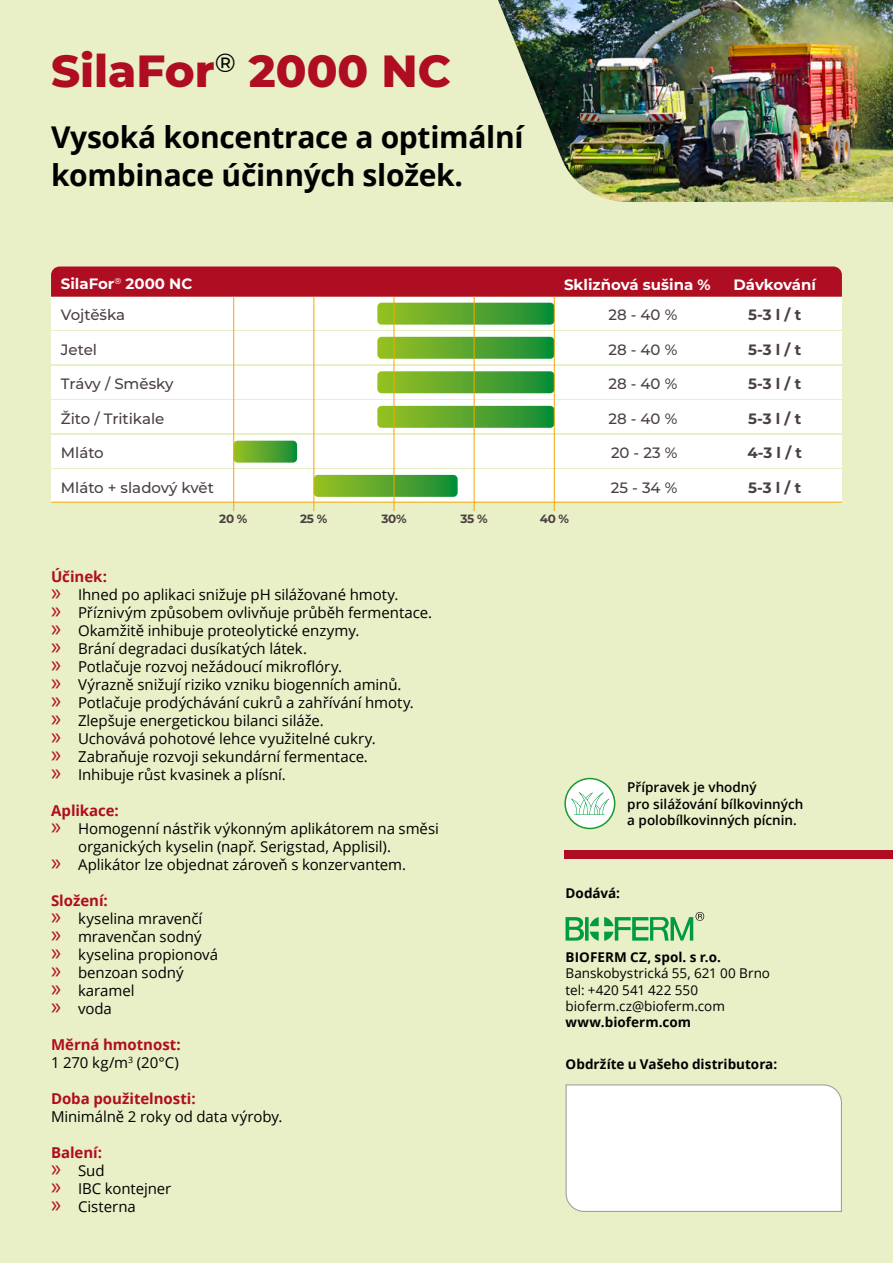
<style>
.page{position:relative;width:893px;height:1263px;background:#e9efc6}
.page>*{position:absolute;margin:0;border:0;box-sizing:border-box;transform-origin:0 0}
.t1{font:800 45px "Montserrat";color:#af0d21}
.t2{font:700 30px/37.5px "Open Sans";letter-spacing:-.01em;color:#000}
.t3{font:15px/18px "Open Sans";letter-spacing:-.005em;color:#000}
.t4{font:500 15px "Montserrat";color:#4a403f}
.t5{font:700 15px/18px "Open Sans";letter-spacing:-.005em;color:#af0d21}
.t6{font:700 15px "Montserrat";color:#fff}
.t7{font:700 15px "Montserrat";color:#4a403f}
.t8{font:700 13.5px "Open Sans";color:#000}
.t9{font:13.5px/16.2px "Open Sans";color:#000}
.t10{font:600 13.5px/16.2px "Open Sans";color:#000}
.t11{font:700 12px "Montserrat";letter-spacing:-.025em;color:#4a403f}
.s1{font-weight:700;color:#af0d21}
.s2{font-family:"Myriad Pro";font-size:24px;color:#af0d21}
.s3{font-weight:400;color:#000}
</style>
<div class="page">
<svg style="left:566px;top:912px;width:138px;height:29px"></svg>
<div style="left:565px;top:1084px;width:277px;height:128px;background:#fff"></div>
<div style="left:564px;top:850px;width:329px;height:9px;background:#af0d21"></div>
<img style="left:498px;top:0;width:395px;height:202px">
<div style="left:51px;top:266px;width:791px;height:31px;background:#af0d21"></div>
<div style="left:51px;top:297px;width:791px;height:33px;background:#fff"></div>
<div style="left:51px;top:331px;width:791px;height:33px;background:#fff"></div>
<div style="left:51px;top:366px;width:791px;height:33px;background:#fff"></div>
<div style="left:51px;top:400px;width:791px;height:33px;background:#fff"></div>
<div style="left:51px;top:435px;width:791px;height:33px;background:#fff"></div>
<div style="left:51px;top:469px;width:791px;height:33px;background:#fff"></div>
<svg style="left:377px;top:303px;width:177px;height:22px;background:#5ba831"></svg>
<svg style="left:377px;top:337px;width:177px;height:22px;background:#5ba730"></svg>
<svg style="left:377px;top:371px;width:177px;height:22px;background:#5ba731"></svg>
<svg style="left:377px;top:406px;width:177px;height:22px;background:#5aa72f"></svg>
<svg style="left:234px;top:441px;width:63px;height:22px"></svg>
<svg style="left:315px;top:475px;width:143px;height:22px;background:#59a72f"></svg>
<hr style="left:51px;top:502px;width:791px;height:1px;background:#f7a600">
<hr style="left:233px;top:297px;width:1px;height:214px;background:#f7a600">
<hr style="left:314px;top:297px;width:1px;height:214px;background:#f7a600">
<hr style="left:474px;top:297px;width:1px;height:214px;background:#f7a600">
<hr style="left:394px;top:297px;width:1px;height:214px;background:#f7a600">
<hr style="left:554px;top:297px;width:1px;height:214px;background:#f7a600">
<div style="left:565px;top:778px;width:50px;height:50px;background:#fff;border-radius:50%"></div>
<div style="left:564px;top:778px;width:51px;height:51px;border:2px solid #159a34;border-radius:50%"></div>
<svg style="left:571px;top:792px;width:38px;height:23px"></svg>
<h1 class="t1" style="left:51px;top:38px;width:401px">SilaFor<sup>®</sup> 2000 NC</h1>
<h2 class="t2" style="left:51px;top:118px;width:474px">Vysoká koncentrace a optimální kombinace účinných složek.</h2>
<p class="t6" style="left:61px;top:273px;width:133px">SilaFor<sup>®</sup> 2000 NC</p>
<p class="t4" style="left:61px;top:304px;width:66px">Vojtěška</p>
<p class="t4" style="left:61px;top:339px;width:38px">Jetel</p>
<p class="t4" style="left:61px;top:373px;width:114px">Trávy / Směsky</p>
<p class="t4" style="left:61px;top:408px;width:105px">Žito / Tritikale</p>
<p class="t4" style="left:61px;top:442px;width:44px">Mláto</p>
<p class="t4" style="left:61px;top:477px;width:155px">Mláto + sladový květ</p>
<p class="t6" style="left:564px;top:273px;width:148px">Sklizňová sušina %</p>
<p class="t6" style="left:733px;top:273px;width:84px">Dávkování</p>
<p class="t4" style="left:608px;top:304px;width:70px">28 - 40 %</p>
<p class="t4" style="left:608px;top:339px;width:70px">28 - 40 %</p>
<p class="t4" style="left:608px;top:373px;width:70px">28 - 40 %</p>
<p class="t4" style="left:608px;top:408px;width:70px">28 - 40 %</p>
<p class="t4" style="left:611px;top:442px;width:68px">20 - 23 %</p>
<p class="t4" style="left:611px;top:477px;width:68px">25 - 34 %</p>
<p class="t7" style="left:748px;top:304px;width:54px">5-3 l / t</p>
<p class="t7" style="left:748px;top:338px;width:54px">5-3 l / t</p>
<p class="t7" style="left:748px;top:373px;width:54px">5-3 l / t</p>
<p class="t7" style="left:748px;top:407px;width:54px">5-3 l / t</p>
<p class="t7" style="left:747px;top:442px;width:56px">4-3 l / t</p>
<p class="t7" style="left:748px;top:476px;width:54px">5-3 l / t</p>
<p class="t11" style="left:219px;top:510px;width:30px">20 %</p>
<p class="t11" style="left:300px;top:510px;width:29px">25 %</p>
<p class="t11" style="left:381px;top:510px;width:27px">30%</p>
<p class="t11" style="left:461px;top:510px;width:29px">35 %</p>
<p class="t11" style="left:540px;top:510px;width:31px">40 %</p>
<p class="t3" style="left:51px;top:567px;width:383px"><span class="s1">Účinek:<br></span><span class="s2">»</span> Ihned po aplikaci snižuje pH silážované hmoty.<br><span class="s2">»</span> Příznivým způsobem ovlivňuje průběh fermentace. <span class="s2">»</span> Okamžitě inhibuje proteolytické enzymy.<br><span class="s2">»</span> Brání degradaci dusíkatých látek.<br><span class="s2">»</span> Potlačuje rozvoj nežádoucí mikroflóry.<br><span class="s2">»</span> Výrazně snižují riziko vzniku biogenních aminů.<br><span class="s2">»</span> Potlačuje prodýchávání cukrů a zahřívání hmoty.<br><span class="s2">»</span> Zlepšuje energetickou bilanci siláže.<br><span class="s2">»</span> Uchovává pohotové lehce využitelné cukry.<br><span class="s2">»</span> Zabraňuje rozvoji sekundární fermentace.<br><span class="s2">»</span> Inhibuje růst kvasinek a plísní.</p>
<p class="t5" style="left:51px;top:801px;width:69px">Aplikace:</p>
<p class="t3" style="left:51px;top:819px;width:389px"><span class="s2">»</span> Homogenní nástřik výkonným aplikátorem na směsi</p>
<p class="t3" style="left:78px;top:837px;width:314px">organických kyselin (např. Serigstad, Applisil).</p>
<p class="t3" style="left:51px;top:855px;width:357px"><span class="s2">»</span> Aplikátor lze objednat zároveň s konzervantem.</p>
<p class="t3" style="left:51px;top:891px;width:169px"><span class="s1">Složení:<br></span><span class="s2">»</span> kyselina mravenčí<br><span class="s2">»</span> mravenčan sodný<br><span class="s2">»</span> kyselina propionová <span class="s2">»</span> benzoan sodný<br><span class="s2">»</span> karamel<br><span class="s2">»</span> voda</p>
<p class="t5" style="left:51px;top:1035px;width:131px">Měrná hmotnost:<br><span class="s3">1 270 kg/m</span><sup>3</sup> <span class="s3">(20°C)</span></p>
<p class="t5" style="left:51px;top:1089px;width:146px">Doba použitelnosti:</p>
<p class="t3" style="left:51px;top:1107px;width:233px">Minimálně 2 roky od data výroby.</p>
<p class="t3" style="left:51px;top:1143px;width:122px"><span class="s1">Balení:<br></span><span class="s2">»</span> Sud<br><span class="s2">»</span> IBC kontejner <span class="s2">»</span> Cisterna</p>
<p class="t10" style="left:627px;top:779px;width:178px">Přípravek je vhodný<br>pro silážování bílkovinných a polobílkovinných pícnin.</p>
<p class="t8" style="left:566px;top:883px;width:56px">Dodává:</p>
<p class="t8" style="left:566px;top:948px;width:157px">BIOFERM CZ, spol. s r.o.</p>
<p class="t9" style="left:566px;top:965px;width:206px">Banskobystrická 55, 621 00 Brno tel: +420 541 422 550 bioferm.cz@bioferm.com</p>
<p class="t8" style="left:566px;top:1012px;width:127px">www.bioferm.com</p>
<p class="t8" style="left:566px;top:1054px;width:213px">Obdržíte u Vašeho distributora:</p>
</div>
